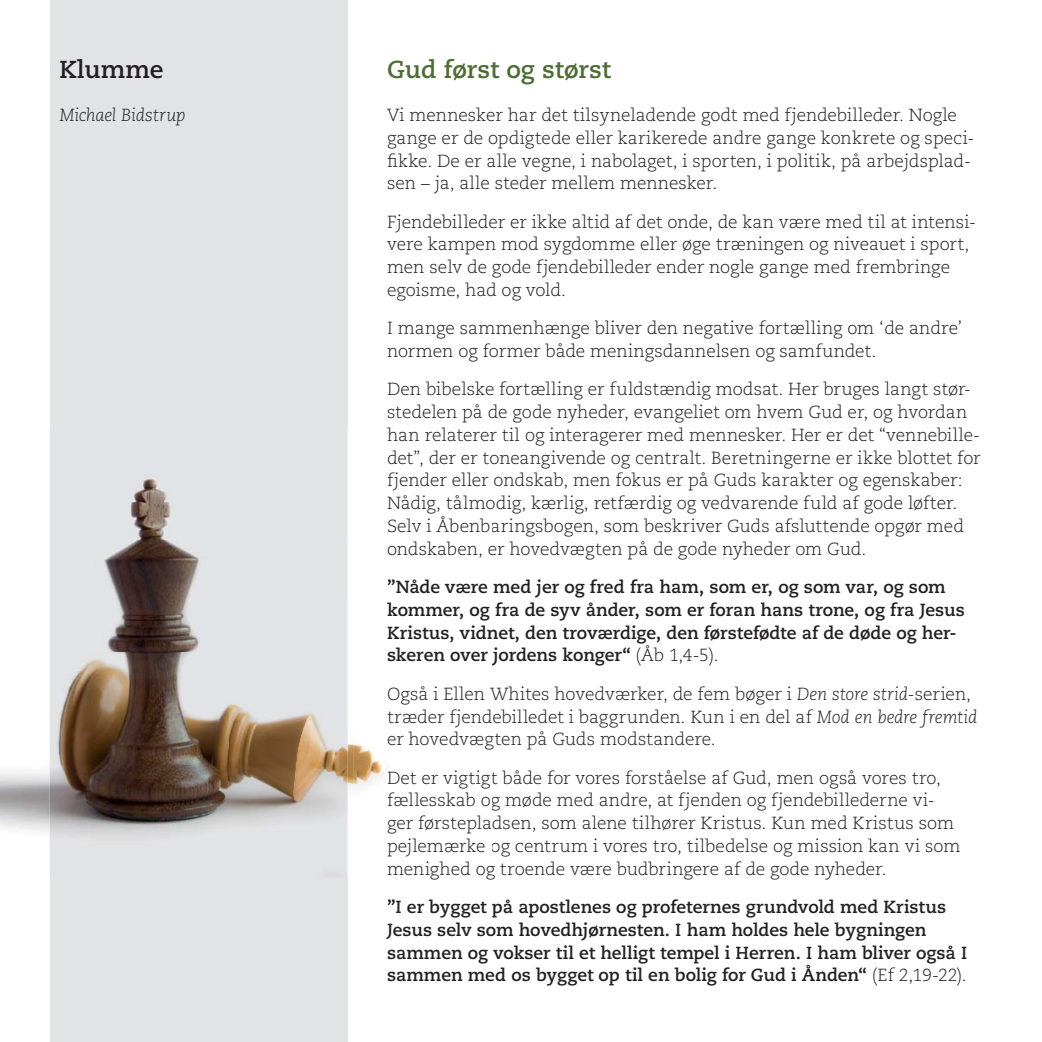
<style>
.page{position:relative;width:1042px;height:1042px;background:#fff}
.page>*{position:absolute;margin:0;border:0;box-sizing:border-box;transform-origin:0 0}
.t1{font:700 24.5px "Caecilia LT Std";color:#4c6e32}
.t2{font:700 24.5px "Caecilia LT Std";color:#231f20}
.t3{font:300 17.5px/22.8px "Caecilia LT Std";color:#231f20}
.t4{font:700 17.5px/22.8px "Caecilia LT Std";color:#231f20}
.t5{font:italic 300 17.5px "Caecilia LT Std";letter-spacing:-.015em;color:#231f20}
.s1{font-weight:300}
.s2{font-style:italic}
.s3{color:#221e1f}
</style>
<div class="page">
<div style="left:50px;top:0;width:297px;height:1042px;background:#e2e3e4"></div>
<img style="left:0;top:428px;width:384px;height:449px">
<img style="left:347px;top:744px;width:6px;height:40px">
<img style="left:293px;top:714px;width:54px;height:88px">
<h1 class="t2" style="left:60px;top:58px;width:105px">Klumme</h1>
<h1 class="t1" style="left:387px;top:58px;width:225px">Gud først og størst</h1>
<p class="t3" style="left:387px;top:104px;width:589px">Vi mennesker har det tilsyneladende godt med fjendebilleder. Nogle gange er de opdigtede eller karikerede andre gange konkrete og speci&shy;fikke. De er alle vegne, i nabolaget, i sporten, i politik, på arbejdsplad&shy;sen – ja, alle steder mellem mennesker.</p>
<p class="t3" style="left:387px;top:211px;width:590px">Fjendebilleder er ikke altid af det onde, de kan være med til at intensi&shy;vere kampen mod sygdomme eller øge træningen og niveauet i sport, men selv de gode fjendebilleder ender nogle gange med frembringe egoisme, had og vold.</p>
<p class="t3" style="left:387px;top:318px;width:577px">I mange sammenhænge bliver den negative fortælling om ‘de andre’ normen og former både meningsdannelsen og samfundet.</p>
<p class="t3" style="left:387px;top:379px;width:595px">Den bibelske fortælling er fuldstændig modsat. Her bruges langt stør&shy;stedelen på de gode nyheder, evangeliet om hvem Gud er, og hvordan han relaterer til og interagerer med mennesker. Her er det “vennebille&shy;det”, der er toneangivende og centralt. Beretningerne er ikke blottet for fjender eller ondskab, men fokus er på Guds karakter og egenskaber:<br>Nådig, tålmodig, kærlig, retfærdig og vedvarende fuld af gode løfter.<br>Selv i Åbenbaringsbogen, som beskriver Guds afsluttende opgør med ondskaben, er hovedvægten på de gode nyheder om Gud.</p>
<p class="t4" style="left:387px;top:576px;width:579px">”Nåde være med jer og fred fra ham, som er, og som var, og som kommer, og fra de syv ånder, som er foran hans trone, og fra Jesus Kristus, vidnet, den troværdige, den førstefødte af de døde og her&shy;skeren over jordens konger“ <span class="s1">(Åb 1,4-5).</span></p>
<p class="t3" style="left:387px;top:683px;width:592px">Også i Ellen Whites hovedværker, de fem bøger i <span class="s2">Den store strid</span>-serien, træder fjendebilledet i baggrunden. Kun i en del af <span class="s2">Mod en bedre fremtid </span>er hovedvægten på Guds modstandere.</p>
<p class="t3" style="left:387px;top:767px;width:575px"><span class="s3">De</span>t er vigtigt både for vores forståelse af Gud, men også vores tro, fællesskab og møde med andre, at fjenden og fjendebillederne vi&shy;ger førstepladsen, som alene tilhører Kristus. Kun med Kristus som pejlemærke og centrum i vores tro, tilbedelse og mission kan vi som menighed og troende være budbringere af de gode nyheder.</p>
<p class="t4" style="left:387px;top:896px;width:582px">”I er bygget på apostlenes og profeternes grundvold med Kristus Jesus selv som hovedhjørnesten. I ham holdes hele bygningen sammen og vokser til et helligt tempel i Herren. I ham bliver også I sammen med os bygget op til en bolig for Gud i Ånden“ <span class="s1">(Ef 2,19-22).</span></p>
<p class="t5" style="left:60px;top:106px;width:127px">Michael Bidstrup</p>
</div>
